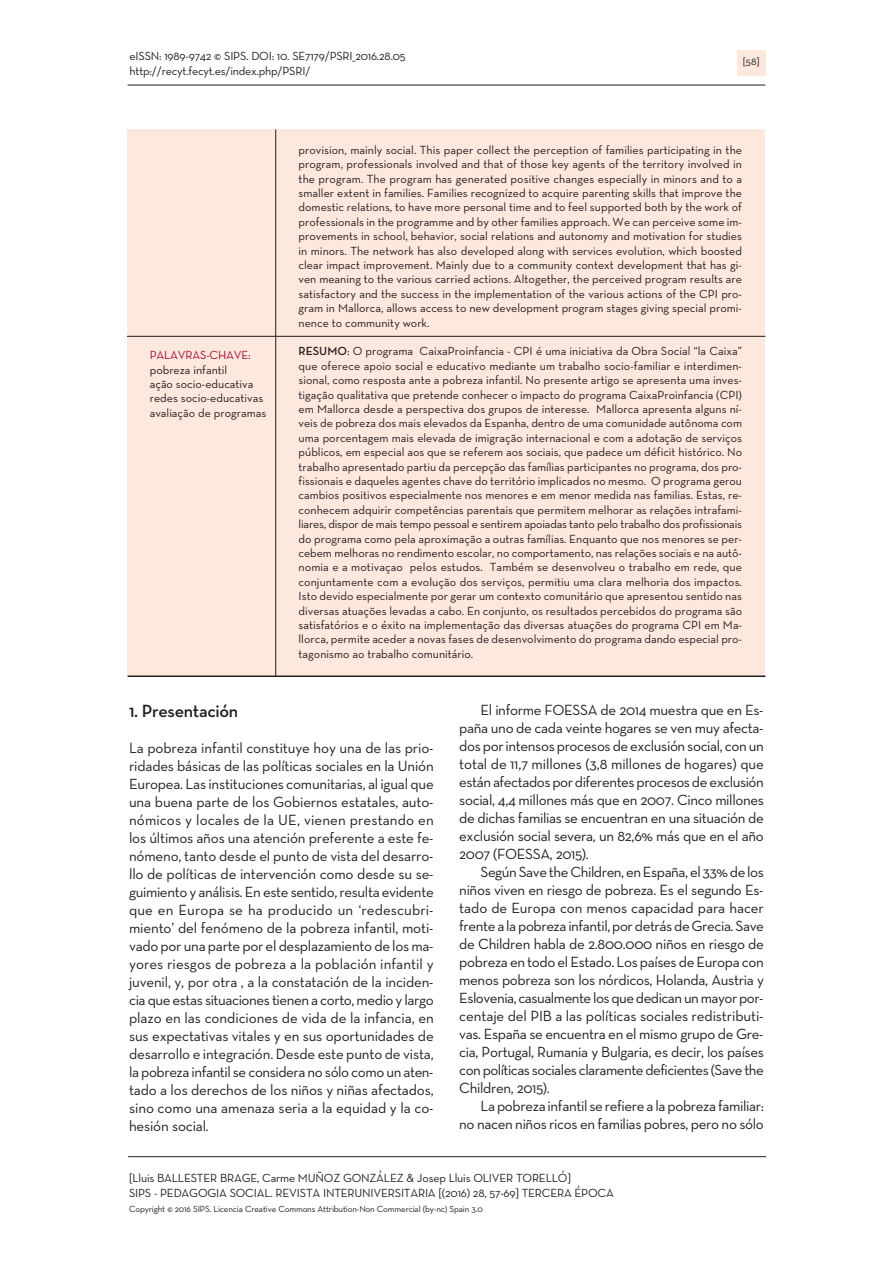
<style>
.page{position:relative;width:893px;height:1263px;background:#fff}
.page>*{position:absolute;margin:0;border:0;box-sizing:border-box;transform-origin:0 0}
.t1{font:600 18px "Neutra Text";letter-spacing:-.02em;color:#231f20}
.t2{font:15px/18px "Neutra Text";letter-spacing:-.025em;color:#231f20;text-align:justify}
.t3{font:12px/14.4px "Neutra Text";letter-spacing:-.02em;color:#231f20}
.t4{font:12px/14.4px "Neutra Text";color:#231f20}
.t5{font:12px "Neutra Text";letter-spacing:-.02em;color:#a30a34}
.t6{font:10.5px "Neutra Text";color:#231f20}
.t7{font:9px "Neutra Text";letter-spacing:-.02em;color:#231f20}
.s1{font-weight:600}
</style>
<div class="page">
<hr style="left:128px;top:85px;width:637px;height:1px;background:#231f20">
<div style="left:737px;top:50px;width:28px;height:25px;background:#fde8dd"></div>
<hr style="left:128px;top:1156px;width:638px;height:1px;background:#231f20">
<div style="left:127px;top:129px;width:149px;height:547px;background:#fde8dd"></div>
<div style="left:276px;top:129px;width:489px;height:547px;background:#fde8dd"></div>
<hr style="left:275px;top:129px;width:1px;height:547px;background:#231f20">
<hr style="left:127px;top:336px;width:638px;height:1px;background:#231f20">
<hr style="left:128px;top:675px;width:637px;height:2px;background:#231f20">
<p class="t3" style="left:130px;top:48px;width:278px;line-height:15px">eISSN: 1989-9742 © SIPS. DOI: 10. SE7179/PSRI_2016.28.05 http://recyt.fecyt.es/index.php/PSRI/</p>
<p class="t6" style="left:743px;top:56px;width:18px">[58]</p>
<p class="t5" style="left:150px;top:348px;width:102px">PALAVRAS-CHAVE:</p>
<p class="t4" style="left:150px;top:362px;width:118px">pobreza infantil<br>ação socio-educativa redes socio-educativas avaliação de programas</p>
<p class="t3" style="left:299px;top:142px;width:445px;text-align:justify">provision, mainly social. This paper collect the perception of families participating in the program, professionals involved and that of those key agents of the territory involved in the program. The program has generated positive changes especially in minors and to a smaller extent in families. Families recognized to acquire parenting skills that improve the domestic relations, to have more personal time and to feel supported both by the work of professionals in the programme and by other families approach. We can perceive some im&shy;provements in school, behavior, social relations and autonomy and motivation for studies in minors. The network has also developed along with services evolution, which boosted clear impact improvement. Mainly due to a community context development that has gi&shy;ven meaning to the various carried actions. Altogether, the perceived program results are satisfactory and the success in the implementation of the various actions of the CPI pro&shy;gram in Mallorca, allows access to new development program stages giving special promi&shy;nence to community work.</p>
<p class="t3" style="left:299px;top:344px;width:445px;text-align:justify"><span class="s1">RESUMO</span>: O programa CaixaProinfancia - CPI é uma iniciativa da Obra Social “la Caixa” que oferece apoio social e educativo mediante um trabalho socio-familiar e interdimen&shy;sional, como resposta ante a pobreza infantil. No presente artigo se apresenta uma inves&shy;tigação qualitativa que pretende conhecer o impacto do programa CaixaProinfancia (CPI) em Mallorca desde a perspectiva dos grupos de interesse. Mallorca apresenta alguns ní&shy;veis de pobreza dos mais elevados da Espanha, dentro de uma comunidade autônoma com uma porcentagem mais elevada de imigração internacional e com a adotação de serviços públicos, em especial aos que se referem aos sociais, que padece um déficit histórico. No trabalho apresentado partiu da percepção das famílias participantes no programa, dos pro&shy;fissionais e daqueles agentes chave do território implicados no mesmo. O programa gerou cambios positivos especialmente nos menores e em menor medida nas familias. Estas, re&shy;conhecem adquirir competências parentais que permitem melhorar as relações intrafami&shy;liares, dispor de mais tempo pessoal e sentirem apoiadas tanto pelo trabalho dos profissionais do programa como pela aproximação a outras famílias. Enquanto que nos menores se per&shy;cebem melhoras no rendimento escolar, no comportamento, nas relações sociais e na autô&shy;nomia e a motivaçao pelos estudos. Também se desenvolveu o trabalho em rede, que conjuntamente com a evolução dos serviços, permitiu uma clara melhoria dos impactos.<br>Isto devido especialmente por gerar um contexto comunitário que apresentou sentido nas diversas atuações levadas a cabo. En conjunto, os resultados percebidos do programa são satisfatórios e o éxito na implementação das diversas atuações do programa CPI em Ma&shy;llorca, permite aceder a novas fases de desenvolvimento do programa dando especial pro&shy;tagonismo ao trabalho comunitário.</p>
<h1 class="t1" style="left:129px;top:700px;width:111px">1. Presentación</h1>
<p class="t2" style="left:129px;top:739px;width:306px">La pobreza infantil constituye hoy una de las prio&shy;ridades básicas de las políticas sociales en la Unión Europea. Las instituciones comunitarias, al igual que una buena parte de los Gobiernos estatales, auto&shy;nómicos y locales de la UE, vienen prestando en los últimos años una atención preferente a este fe&shy;nómeno, tanto desde el punto de vista del desarro&shy;llo de políticas de intervención como desde su se&shy;guimiento y análisis. En este sentido, resulta evidente que en Europa se ha producido un ‘redescubri&shy;miento’ del fenómeno de la pobreza infantil, moti&shy;vado por una parte por el desplazamiento de los ma&shy;yores riesgos de pobreza a la población infantil y juvenil, y, por otra , a la constatación de la inciden&shy;cia que estas situaciones tienen a corto, medio y largo plazo en las condiciones de vida de la infancia, en sus expectativas vitales y en sus oportunidades de desarrollo e integración. Desde este punto de vista, la pobreza infantil se considera no sólo como un aten&shy;tado a los derechos de los niños y niñas afectados, sino como una amenaza seria a la equidad y la co&shy;hesión social.</p>
<p class="t2" style="left:459px;top:701px;width:306px;text-indent:21px">El informe FOESSA de 2014 muestra que en Es&shy;paña uno de cada veinte hogares se ven muy afecta&shy;dosporintensosprocesosdeexclusiónsocial, conun total de 11,7 millones (3,8 millones de hogares) que estánafectadospordiferentesprocesosdeexclusión social, 4,4 millones más que en 2007. Cinco millones de dichas familias se encuentran en una situación de exclusión social severa, un 82,6% más que en el año 2007 (FOESSA, 2015).</p>
<p class="t2" style="left:459px;top:863px;width:306px;text-indent:21px">SegúnSavetheChildren,enEspaña,el33%delos niños viven en riesgo de pobreza. Es el segundo Es&shy;tado de Europa con menos capacidad para hacer frentea lapobreza infantil,pordetrásdeGrecia.Save de Children habla de 2.800.000 niños en riesgo de pobreza en todo el Estado. Los países de Europa con menos pobreza son los nórdicos, Holanda, Austria y Eslovenia, casualmentelosquededicanunmayorpor&shy;centaje del PIB a las políticas sociales redistributi&shy;vas. España se encuentra en el mismo grupo de Gre&shy;cia, Portugal, Rumania y Bulgaria, es decir, los países conpolíticas sociales claramentedeficientes (Savethe Children, 2015).</p>
<p class="t2" style="left:459px;top:1097px;width:306px;text-align:right">Lapobreza infantil serefierea lapobreza familiar:<br>no nacen niños ricos en familias pobres, pero no sólo</p>
<p class="t3" style="left:129px;top:1170px;width:486px;line-height:15px">[Lluis BALLESTER BRAGE, Carme MUÑOZ GONZÁLEZ &amp; Josep Lluis OLIVER TORELLÓ]<br>SIPS - PEDAGOGIA SOCIAL. REVISTA INTERUNIVERSITARIA [(2016) 28, 57-69] TERCERA ÉPOCA</p>
<p class="t7" style="left:129px;top:1203px;width:355px">Copyright © 2016 SIPS. Licencia Creative Commons Attribution-Non Commercial (by-nc) Spain 3.0</p>
</div>
